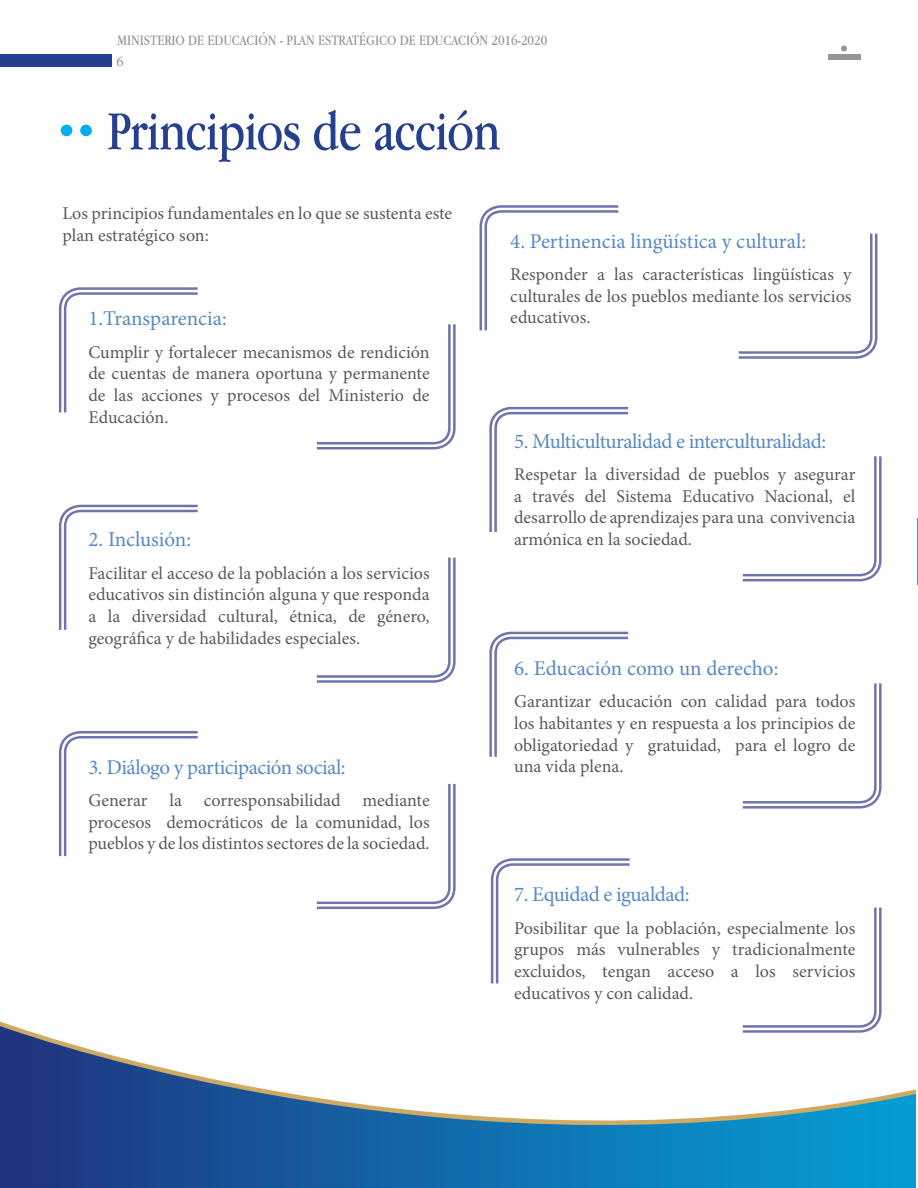
<style>
.page{position:relative;width:918px;height:1188px;background:#fff}
.page>*{position:absolute;margin:0;border:0;box-sizing:border-box;transform-origin:0 0}
.t1{font:57px "Apple Garamond";letter-spacing:-.01em;color:#25408f}
.t2{font:21px "Minion Pro";letter-spacing:-.02em;color:#5788c6}
.t3{font:21px "Minion Pro";color:#5788c6}
.t4{font:18px/21.6px "Minion Pro";color:#58595b;text-align:justify}
.t5{font:15px "Apple Garamond";color:#939597}
.t6{font:15px "Minion Pro";color:#939597}
</style>
<div class="page">
<svg style="left:58px;top:287px;width:140px;height:126px"></svg>
<svg style="left:58px;top:504px;width:140px;height:126px"></svg>
<svg style="left:58px;top:731px;width:140px;height:126px"></svg>
<svg style="left:479px;top:205px;width:140px;height:126px"></svg>
<svg style="left:490px;top:858px;width:140px;height:114px"></svg>
<svg style="left:489px;top:406px;width:140px;height:126px"></svg>
<svg style="left:489px;top:631px;width:140px;height:126px"></svg>
<svg style="left:316px;top:324px;width:140px;height:126px"></svg>
<svg style="left:316px;top:557px;width:140px;height:126px"></svg>
<svg style="left:316px;top:783px;width:140px;height:126px"></svg>
<svg style="left:738px;top:233px;width:140px;height:126px"></svg>
<svg style="left:874px;top:907px;width:8px;height:65px"></svg>
<svg style="left:742px;top:456px;width:140px;height:126px"></svg>
<svg style="left:742px;top:683px;width:140px;height:126px"></svg>
<div style="left:80px;top:125px;width:12px;height:11px;background:#00aeef;border-radius:50%"></div>
<div style="left:61px;top:125px;width:11px;height:11px;background:#00aeef;border-radius:50%"></div>
<svg style="left:841px;top:45px;width:6px;height:6px"></svg>
<div style="left:828px;top:54px;width:32px;height:6px;background:#939597"></div>
<div style="left:0;top:54px;width:112px;height:13px;background:#25408f"></div>
<svg style="left:0;top:1026px;width:916px;height:162px"></svg>
<hr style="left:917px;top:518px;width:1px;height:67px;background:#1e75bc">
<p class="t5" style="left:117px;top:31px;width:432px">MINISTERIO DE EDUCACIÓN - PLAN ESTRATÉGICO DE EDUCACIÓN 2016-2020</p>
<p class="t6" style="left:117px;top:51px;width:9px">6</p>
<h1 class="t1" style="left:107px;top:97px;width:395px">Principios de acción</h1>
<p class="t4" style="left:62px;top:203px;width:391px">Los principios fundamentales en lo que se sustenta este plan estratégico son:</p>
<p class="t2" style="left:88px;top:305px;width:140px">1.Transparencia:</p>
<p class="t4" style="left:88px;top:341px;width:343px">Cumplir y fortalecer mecanismos de rendición de cuentas de manera oportuna y permanente de las acciones y procesos del Ministerio de Educación.</p>
<p class="t2" style="left:88px;top:526px;width:104px">2. Inclusión:</p>
<p class="t4" style="left:88px;top:562px;width:343px">Facilitar el acceso de la población a los servicios educativos sin distinción alguna y que responda a la diversidad cultural, étnica, de género, geográfica y de habilidades especiales.</p>
<p class="t2" style="left:88px;top:753px;width:259px">3. Diálogo y participación social:</p>
<p class="t4" style="left:88px;top:790px;width:343px">Generar la corresponsabilidad mediante procesos democráticos de la comunidad, los pueblos y de los distintos sectores de la sociedad.</p>
<p class="t3" style="left:510px;top:227px;width:297px">4. Pertinencia lingüística y cultural:</p>
<p class="t4" style="left:510px;top:264px;width:343px">Responder a las características lingüísticas y culturales de los pueblos mediante los servicios educativos.</p>
<p class="t2" style="left:514px;top:427px;width:314px">5. Multiculturalidad e interculturalidad:</p>
<p class="t4" style="left:514px;top:464px;width:343px">Respetar la diversidad de pueblos y asegurar a través del Sistema Educativo Nacional, el desarrollo de aprendizajes para una convivencia armónica en la sociedad.</p>
<p class="t3" style="left:514px;top:654px;width:266px">6. Educación como un derecho:</p>
<p class="t4" style="left:514px;top:691px;width:343px">Garantizar educación con calidad para todos los habitantes y en respuesta a los principios de obligatoriedad y gratuidad, para el logro de una vida plena.</p>
<p class="t2" style="left:514px;top:881px;width:177px">7. Equidad e igualdad:</p>
<p class="t4" style="left:514px;top:917px;width:343px">Posibilitar que la población, especialmente los grupos más vulnerables y tradicionalmente excluidos, tengan acceso a los servicios educativos y con calidad.</p>
</div>
